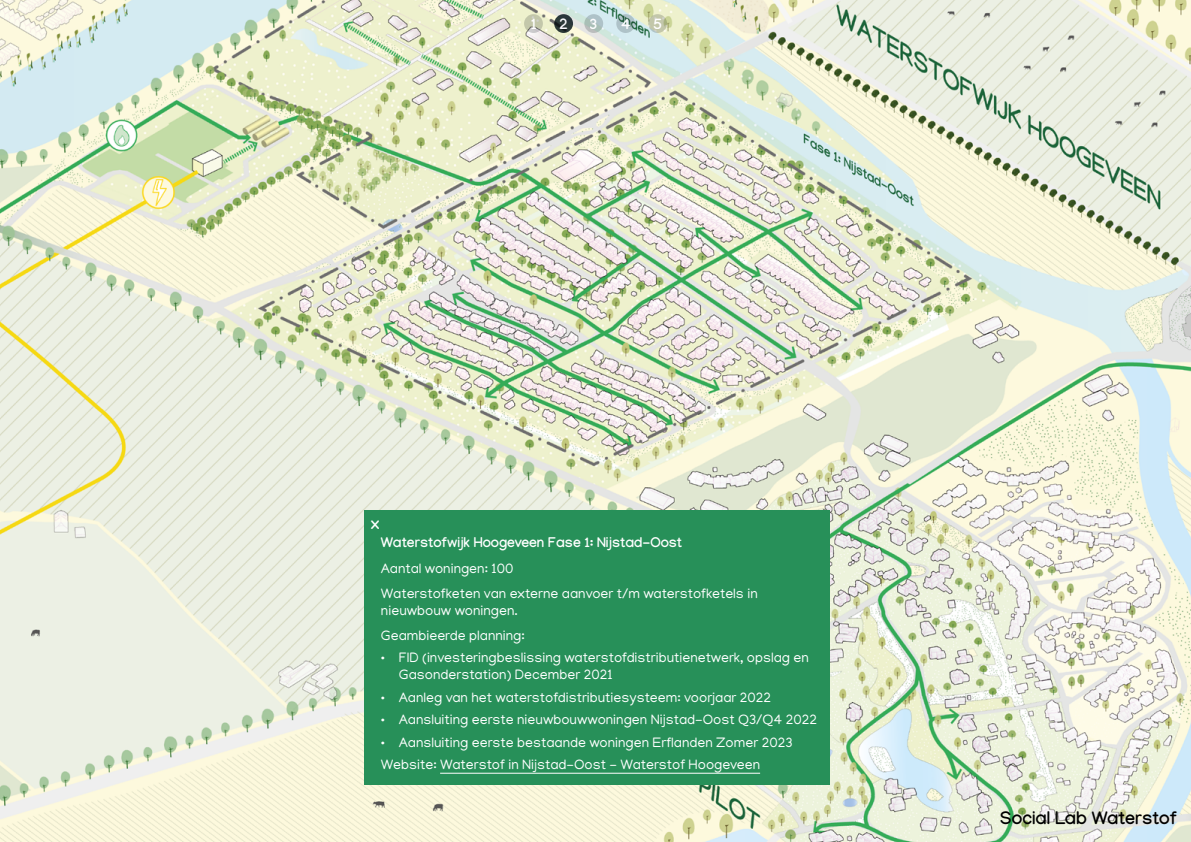
<style>
.page{position:relative;width:1191px;height:842px;background:#fff}
.page>*{position:absolute;margin:0;border:0;box-sizing:border-box;transform-origin:0 0}
.t1{font:700 18px "Manjari";color:#000}
.t2{font:700 16.2px "Manjari";color:#fff}
.t3{font:700 15.4px "Manjari";color:#f7f6fb}
.t4{font:700 15.4px "Manjari";color:#fff}
.t5{font:14px/25.3px "Manjari";color:#fff}
.t6{font:700 14px "Manjari";color:#fff}
</style>
<div class="page">
<img style="left:0;top:0;width:1191px;height:842px">
<div style="left:365px;top:510px;width:464px;height:275px;background:#279059"></div>
<hr style="left:440px;top:773px;width:320px;height:1px;background:#fff">
<svg style="left:524px;top:14px;width:19px;height:19px"></svg>
<svg style="left:554px;top:14px;width:19px;height:19px"></svg>
<svg style="left:584px;top:14px;width:19px;height:19px"></svg>
<svg style="left:616px;top:14px;width:19px;height:19px"></svg>
<svg style="left:648px;top:14px;width:19px;height:19px"></svg>
<p class="t4" style="left:530px;top:14px;width:8px">1</p>
<p class="t3" style="left:559px;top:14px;width:10px">2</p>
<p class="t3" style="left:589px;top:14px;width:10px">3</p>
<p class="t3" style="left:620px;top:14px;width:12px">4</p>
<p class="t3" style="left:653px;top:14px;width:10px">5</p>
<p class="t2" style="left:371px;top:513px;width:10px">x</p>
<p class="t6" style="left:381px;top:534px;width:303px">Waterstofwijk Hoogeveen Fase 1: Nijstad-Oost</p>
<p class="t5" style="left:381px;top:555px;width:378px">Aantal woningen: 100<br>Waterstofketen van externe aanvoer t/m waterstofketels in</p>
<p class="t5" style="left:381px;top:597px;width:145px">nieuwbouw woningen.<br>Geambieerde planning:</p>
<p class="t5" style="left:399px;top:649px;width:411px;line-height:16.8px;text-indent:-18px">• FID (investeringbeslissing waterstofdistributienetwerk, opslag en<br>Gasonderstation) December 2021</p>
<p class="t5" style="left:381px;top:684px;width:392px">• Aanleg van het waterstofdistributiesysteem: voorjaar 2022</p>
<p class="t5" style="left:381px;top:707px;width:437px">• Aansluiting eerste nieuwbouwwoningen Nijstad-Oost Q3/Q4 2022</p>
<p class="t5" style="left:381px;top:730px;width:413px;line-height:22.5px">• Aansluiting eerste bestaande woningen Erflanden Zomer 2023<br>Website: Waterstof in Nijstad-Oost - Waterstof Hoogeveen</p>
<p class="t1" style="left:1000px;top:807px;width:178px">Social Lab Waterstof</p>
</div>
